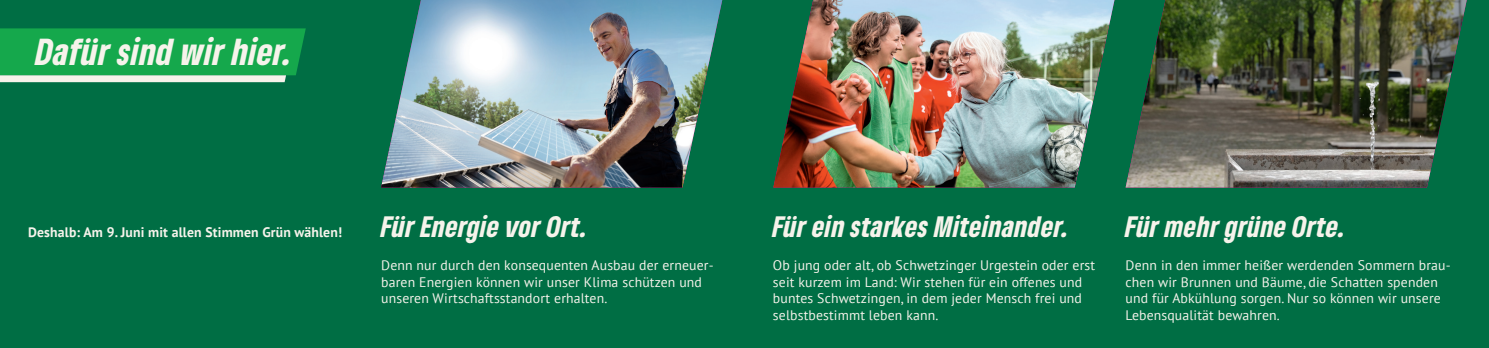
<style>
.page{position:relative;width:1489px;height:348px;background:#fff}
.page>*{position:absolute;margin:0;border:0;box-sizing:border-box;transform-origin:0 0}
.t1{font:italic 900 condensed 35px "Gruene Type";letter-spacing:.015em;color:#f6f3eb}
.Headline_Sand{font:italic 900 condensed 27.5px "Gruene Type";letter-spacing:.02em;color:#f6f3eb}
.Fließtext_Sand{font:13.75px/16.5px "PT Sans";letter-spacing:.01em;color:#f6f3eb}
.Fließtext_Sand_bold{font:700 13.75px "PT Sans";letter-spacing:.01em;color:#f6f3eb}
</style>
<div class="page">
<div style="left:0;top:0;width:1488px;height:347px;background:#006e44"></div>
<img style="left:381px;top:0;width:341px;height:187px">
<img style="left:773px;top:0;width:341px;height:187px">
<img style="left:1125px;top:0;width:341px;height:187px">
<svg style="left:0;top:28px;width:306px;height:54px;background:#2eae5e"></svg>
<p class="t1" style="left:36px;top:28px;width:258px">Dafür sind wir hier.</p>
<p class="Fließtext_Sand_bold" style="left:28px;top:223px;width:315px">Deshalb: Am 9. Juni mit allen Stimmen Grün wählen!</p>
<p class="Headline_Sand" style="left:381px;top:208px;width:208px">Für Energie vor Ort.</p>
<p class="Headline_Sand" style="left:772px;top:208px;width:297px">Für ein starkes Miteinander.</p>
<p class="Headline_Sand" style="left:1125px;top:208px;width:221px">Für mehr grüne Orte.</p>
<p class="Fließtext_Sand" style="left:381px;top:256px;width:334px">Denn nur durch den konsequenten Ausbau der erneuer&shy;baren Energien können wir unser Klima schützen und unseren Wirtschaftsstandort erhalten.</p>
<p class="Fließtext_Sand" style="left:773px;top:256px;width:323px">Ob jung oder alt, ob Schwetzinger Urgestein oder erst seit kurzem im Land: Wir stehen für ein offenes und buntes Schwetzingen, in dem jeder Mensch frei und selbstbestimmt leben kann.</p>
<p class="Fließtext_Sand" style="left:1125px;top:256px;width:326px">Denn in den immer heißer werdenden Sommern brau&shy;chen wir Brunnen und Bäume, die Schatten spenden und für Abkühlung sorgen. Nur so können wir unsere Lebensqualität bewahren.</p>
</div>
